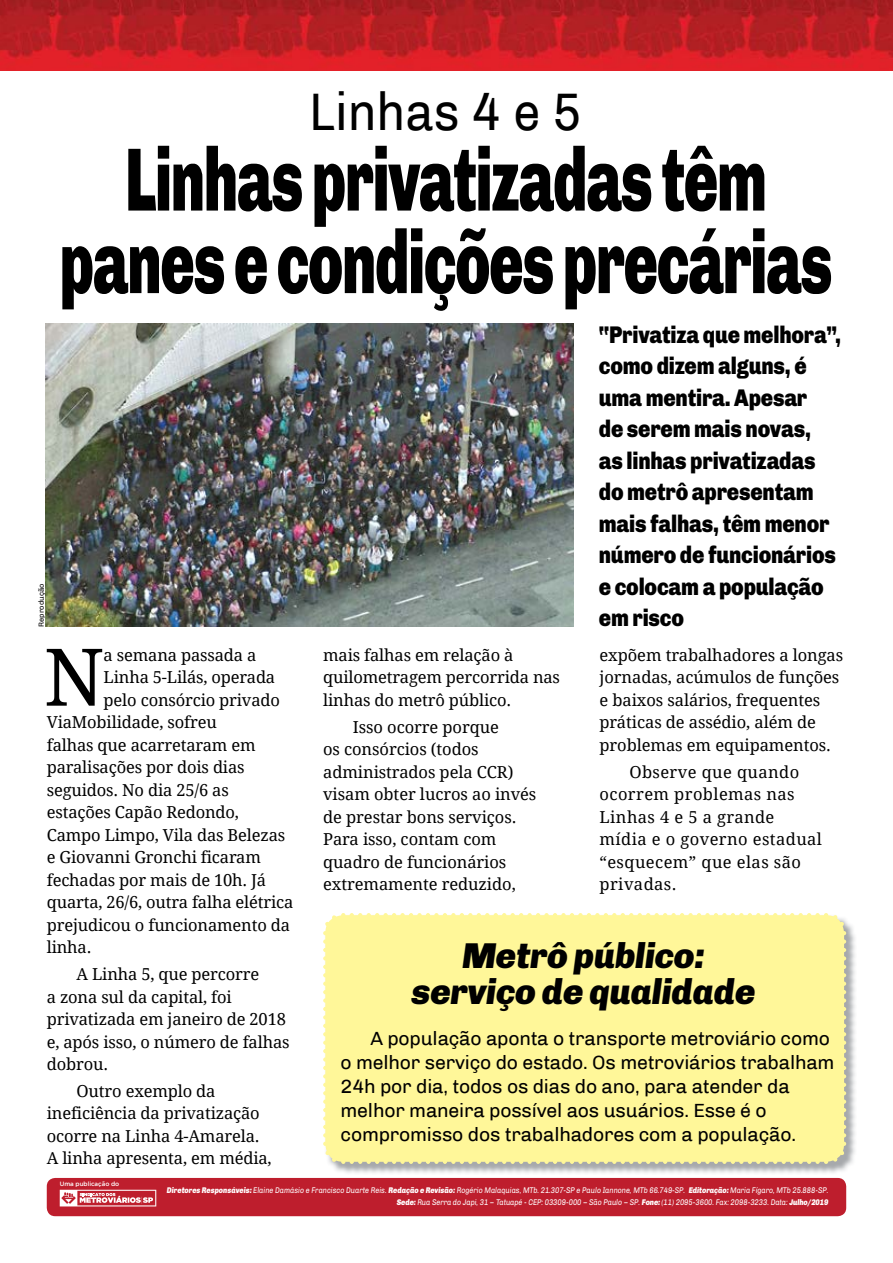
<style>
.page{position:relative;width:893px;height:1263px;background:#fff}
.page>*{position:absolute;margin:0;border:0;box-sizing:border-box;transform-origin:0 0}
.t1{font:900 90px/82.5px "Chivo";letter-spacing:-.025em;color:#000;text-align:center;scale:.64 1}
.t2{font:79.5px "Droid Serif";color:#000}
.t3{font:54px "Chivo";color:#000;scale:.9 1}
.t4{font:italic 900 36px/36px "Chivo";letter-spacing:-.01em;color:#000;text-align:center;scale:.95 1}
.t5{font:900 24.15px/31.5px "Chivo";letter-spacing:-.01em;color:#000;scale:.85 1}
.t6{font:19.5px/24px "Chivo";letter-spacing:-.01em;color:#000}
.t7{font:16.5px/22.5px "Droid Serif";letter-spacing:-.01em;color:#000}
.t8{font:16.5px/22.5px "Droid Serif";letter-spacing:.025em;color:#000}
.t9{font:italic 8.25px/12px "Chivo";letter-spacing:-.005em;color:#fff;text-align:right;scale:.85 1}
.t10{font:7.5px "Chivo";color:#000}
.t11{font:500 6.15px "Gotham";letter-spacing:-.005em;color:#fff}
.s1{font-weight:900}
</style>
<div class="page">
<div style="left:47px;top:1178px;width:799px;height:38px;background:#be1e2d;border-radius:9px"></div>
<svg style="left:60px;top:1190px;width:96px;height:16px"></svg>
<img style="left:0;top:0;width:893px;height:71px">
<img style="left:331px;top:921px;width:524px;height:252px">
<div style="left:323px;top:913px;width:523px;height:251px;background:#fff799"></div>
<img style="left:46px;top:323px;width:527px;height:304px">
<h3 class="t3" style="left:309px;top:80px;width:305px">Linhas 4 e 5</h3>
<p class="t10" style="left:37px;top:627px;width:45px;rotate:-90deg">Reprodução</p>
<h1 class="t1" style="left:59px;top:138px;width:1209px">Linhas privatizadas têm panes e condições precárias</h1>
<h3 class="t5" style="left:599px;top:319px;width:287px">“Privatiza que melhora”, como dizem alguns, é uma mentira. Apesar<br>de serem mais novas,<br>as linhas privatizadas do metrô apresentam mais falhas, têm menor número de funcionários e colocam a população em risco</h3>
<h2 class="t2" style="left:44px;top:632px;width:62px">N</h2>
<p class="t7" style="left:104px;top:644px;width:154px">a semana passada a</p>
<p class="t7" style="left:104px;top:666px;width:173px">Linha 5-Lilás, operada</p>
<p class="t7" style="left:104px;top:689px;width:178px">pelo consórcio privado</p>
<p class="t7" style="left:47px;top:711px;width:172px">ViaMobilidade, sofreu</p>
<p class="t7" style="left:47px;top:734px;width:210px">falhas que acarretaram em</p>
<p class="t7" style="left:47px;top:756px;width:199px">paralisações por dois dias</p>
<p class="t7" style="left:47px;top:779px;width:184px">seguidos. No dia 25/6 as</p>
<p class="t7" style="left:47px;top:801px;width:194px">estações Capão Redondo,</p>
<p class="t7" style="left:47px;top:824px;width:240px">Campo Limpo, Vila das Belezas</p>
<p class="t7" style="left:47px;top:846px;width:216px">e Giovanni Gronchi ficaram</p>
<p class="t7" style="left:47px;top:869px;width:221px">fechadas por mais de 10h. Já</p>
<p class="t7" style="left:47px;top:891px;width:248px">quarta, 26/6, outra falha elétrica</p>
<p class="t7" style="left:47px;top:914px;width:245px">prejudicou o funcionamento da</p>
<p class="t7" style="left:47px;top:936px;width:46px">linha.</p>
<p class="t7" style="left:47px;top:963px;width:244px;text-indent:30px">A Linha 5, que percorre<br>a zona sul da capital, foi privatizada em janeiro de 2018 e, após isso, o número de falhas dobrou.</p>
<p class="t7" style="left:47px;top:1080px;width:226px;text-indent:30px">Outro exemplo da ineficiência da privatização ocorre na Linha 4-Amarela.<br>A linha apresenta, em média,</p>
<p class="t7" style="left:323px;top:644px;width:238px">mais falhas em relação à quilometragem percorrida nas linhas do metrô público.</p>
<p class="t7" style="left:323px;top:716px;width:215px;text-indent:30px">Isso ocorre porque<br>os consórcios (todos administrados pela CCR) visam obter lucros ao invés de prestar bons serviços.<br>Para isso, contam com quadro de funcionários extremamente reduzido,</p>
<p class="t7" style="left:600px;top:644px;width:245px">expõem trabalhadores a longas jornadas, acúmulos de funções e baixos salários, frequentes práticas de assédio, além de problemas em equipamentos.</p>
<p class="t8" style="left:600px;top:761px;width:224px;text-indent:30px">Observe que quando ocorrem problemas nas<br>Linhas 4 e 5 a grande mídia e o governo estadual “esquecem” que elas são privadas.</p>
<h3 class="t4" style="left:412px;top:938px;width:364px">Metrô público: serviço de qualidade</h3>
<p class="t6" style="left:341px;top:1026px;width:495px;text-indent:30px">A população aponta o transporte metroviário como o melhor serviço do estado. Os metroviários trabalham 24h por dia, todos os dias do ano, para atender da melhor maneira possível aos usuários. Esse é o compromisso dos trabalhadores com a população.</p>
<p class="t11" style="left:60px;top:1180px;width:61px">Uma publicação do</p>
<p class="t9" style="left:167px;top:1185px;width:780px"><span class="s1">Diretores Responsáveis:</span> Elaine Damásio e Francisco Duarte Reis. <span class="s1">Redação e Revisão:</span> Rogério Malaquias, MTb. 21.307-SP e Paulo Iannone, MTb 66.749-SP. <span class="s1">Editoração:</span> Maria Fígaro, MTb 25.888-SP.<br><span class="s1">Sede:</span> Rua Serra do Japi, 31 – Tatuapé - CEP: 03309-000 – São Paulo – SP. <span class="s1">Fone:</span> (11) 2095-3600. Fax: 2098-3233. Data: <span class="s1">Julho/2019</span></p>
</div>
